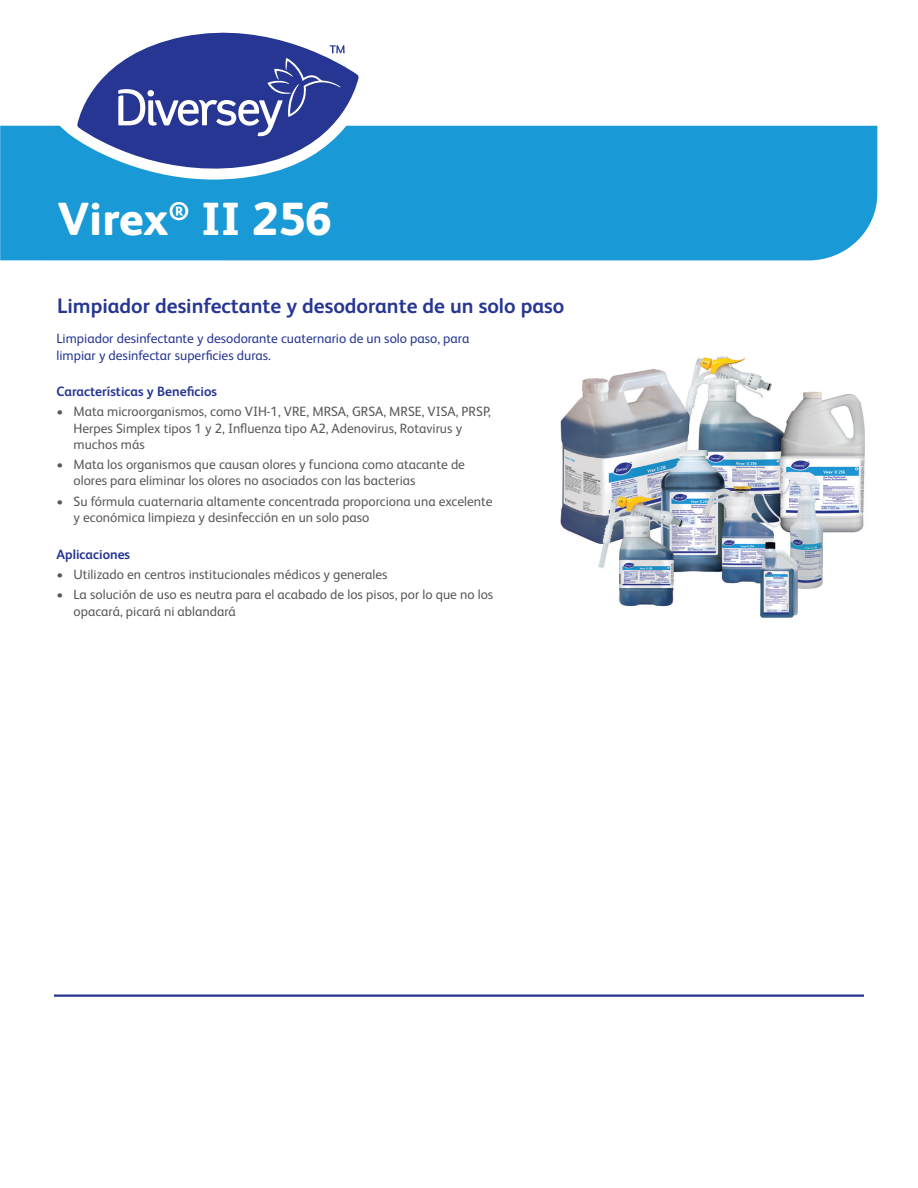
<style>
.page{position:relative;width:918px;height:1188px;background:#fff}
.page>*{position:absolute;margin:0;border:0;box-sizing:border-box;transform-origin:0 0}
.t1{font:800 46.5px "FS Albert Pro";color:#fff}
.t2{font:700 21px "FS Albert Pro";color:#263692}
.t3{font:13.5px/16.2px "FS Albert Pro";color:#57585a}
.t4{font:13.5px/16.2px "FS Albert Pro";color:#263692}
.t5{font:700 13.5px "FS Albert Pro";color:#263692}
</style>
<div class="page">
<hr style="left:54px;top:995px;width:810px;height:2px;background:#263692">
<div style="left:0;top:126px;width:877px;height:134px;background:#1999d6"></div>
<img style="left:560px;top:356px;width:305px;height:262px">
<svg style="left:57px;top:125px;width:317px;height:55px;background:#2ba1d9"></svg>
<svg style="left:77px;top:32px;width:282px;height:149px"></svg>
<svg style="left:118px;top:45px;width:227px;height:91px;background:#4b59a4"></svg>
<h1 class="t1" style="left:57px;top:182px;width:276px">Virex<sup>®</sup> II 256</h1>
<h2 class="t2" style="left:57px;top:291px;width:509px">Limpiador desinfectante y desodorante de un solo paso</h2>
<p class="t4" style="left:57px;top:330px;width:414px">Limpiador desinfectante y desodorante cuaternario de un solo paso, para limpiar y desinfectar superficies duras.</p>
<p class="t5" style="left:57px;top:382px;width:162px">Características y Beneficios</p>
<p class="t3" style="left:74px;top:403px;width:419px;text-indent:-17px">• Mata microorganismos, como VIH-1, VRE, MRSA, GRSA, MRSE, VISA, PRSP,<br>Herpes Simplex tipos 1 y 2, Influenza tipo A2, Adenovirus, Rotavirus y muchos más</p>
<p class="t3" style="left:74px;top:456px;width:393px;text-indent:-17px">• Mata los organismos que causan olores y funciona como atacante de olores para eliminar los olores no asociados con las bacterias</p>
<p class="t3" style="left:74px;top:492px;width:421px;text-indent:-17px">• Su fórmula cuaternaria altamente concentrada proporciona una excelente y económica limpieza y desinfección en un solo paso</p>
<p class="t5" style="left:57px;top:544px;width:75px">Aplicaciones</p>
<p class="t3" style="left:57px;top:565px;width:333px">• Utilizado en centros institucionales médicos y generales</p>
<p class="t3" style="left:74px;top:586px;width:421px;text-indent:-17px">• La solución de uso es neutra para el acabado de los pisos, por lo que no los opacará, picará ni ablandará</p>
</div>
